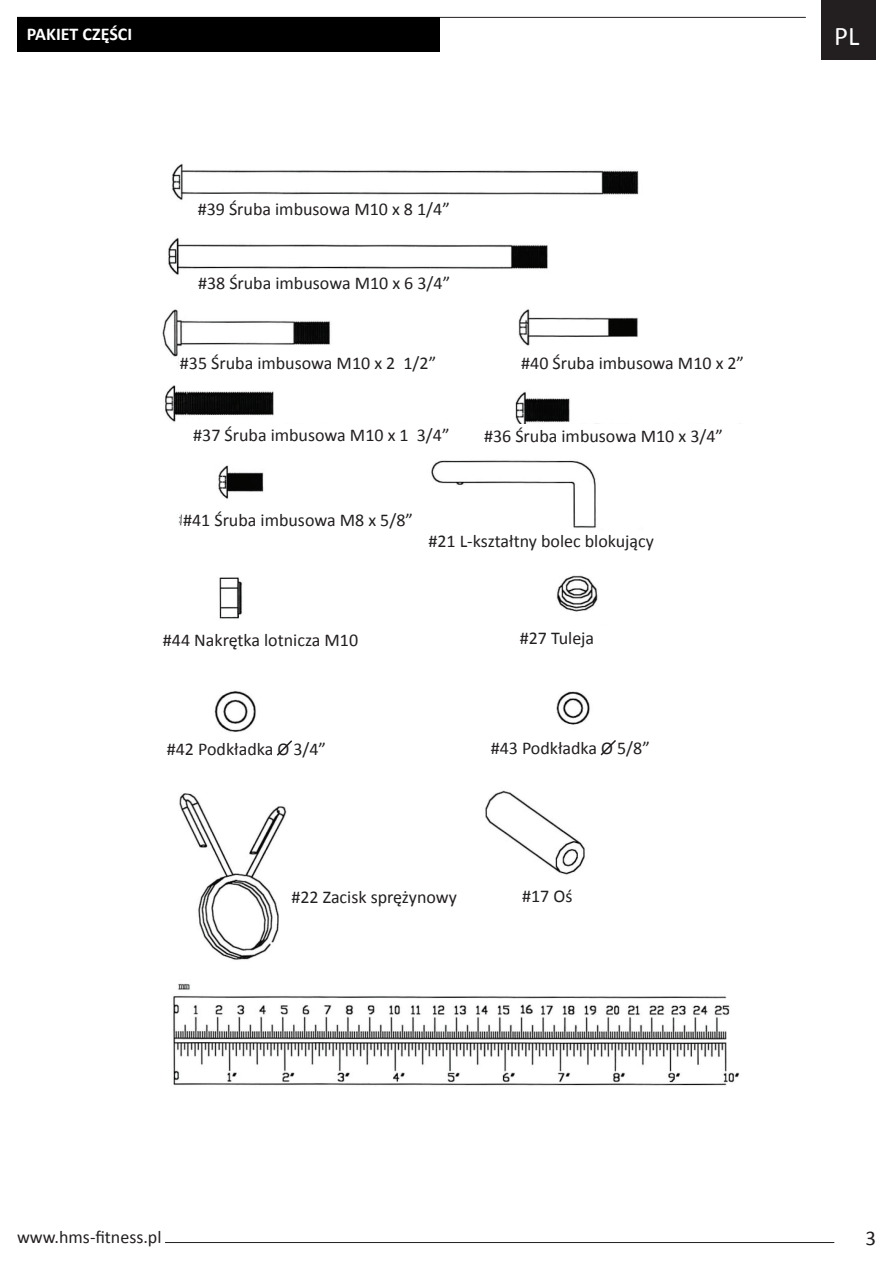
<style>
.page{position:relative;width:893px;height:1263px;background:#fff}
.page>*{position:absolute;margin:0;border:0;box-sizing:border-box;transform-origin:0 0}
.t1{font:27px "Calibri";color:#fff}
.t2{font:21px "Calibri";color:#231f20}
.t3{font:18px "Calibri";color:#231f20}
.t4{font:700 18px "Calibri";color:#fff}
</style>
<div class="page">
<div style="left:821px;top:0;width:55px;height:60px;background:#231f20"></div>
<hr style="left:165px;top:1242px;width:669px;height:1px;background:#231f20">
<img style="left:162px;top:163px;width:578px;height:923px">
<hr style="left:17px;top:17px;width:789px;height:1px;background:#231f20">
<div style="left:17px;top:18px;width:422px;height:34px;background:#000"></div>
<div style="left:196px;top:197px;width:311px;height:31px;background:#fff"></div>
<div style="left:197px;top:271px;width:311px;height:30px;background:#fff"></div>
<div style="left:179px;top:351px;width:605px;height:30px;background:#fff"></div>
<div style="left:170px;top:424px;width:601px;height:31px;background:#fff"></div>
<div style="left:182px;top:508px;width:244px;height:42px;background:#fff"></div>
<div style="left:417px;top:531px;width:244px;height:42px;background:#fff"></div>
<div style="left:162px;top:628px;width:244px;height:42px;background:#fff"></div>
<div style="left:469px;top:626px;width:244px;height:42px;background:#fff"></div>
<div style="left:135px;top:737px;width:556px;height:41px;background:#fff"></div>
<svg style="left:276px;top:740px;width:17px;height:16px"></svg>
<svg style="left:600px;top:740px;width:16px;height:16px"></svg>
<div style="left:290px;top:884px;width:337px;height:42px;background:#fff"></div>
<p class="t4" style="left:27px;top:22px;width:107px">PAKIET CZĘŚCI</p>
<p class="t3" style="left:198px;top:198px;width:254px">#39 Śruba imbusowa M10 x 8 1/4”</p>
<p class="t3" style="left:198px;top:272px;width:254px">#38 Śruba imbusowa M10 x 6 3/4”</p>
<p class="t3" style="left:180px;top:352px;width:258px">#35 Śruba imbusowa M10 x 2 1/2”</p>
<p class="t3" style="left:521px;top:351px;width:224px">#40 Śruba imbusowa M10 x 2”</p>
<p class="t3" style="left:193px;top:423px;width:258px">#37 Śruba imbusowa M10 x 1 3/4”</p>
<p class="t3" style="left:484px;top:425px;width:240px">#36 Śruba imbusowa M10 x 3/4”</p>
<p class="t3" style="left:183px;top:509px;width:231px">#41 Śruba imbusowa M8 x 5/8”</p>
<p class="t3" style="left:428px;top:530px;width:227px">#21 L-kształtny bolec blokujący</p>
<p class="t3" style="left:163px;top:629px;width:197px">#44 Nakrętka lotnicza M10</p>
<p class="t3" style="left:520px;top:627px;width:76px">#27 Tuleja</p>
<p class="t3" style="left:167px;top:737px;width:161px">#42 Podkładka O 3/4”</p>
<p class="t3" style="left:491px;top:737px;width:161px">#43 Podkładka O 5/8”</p>
<p class="t3" style="left:291px;top:885px;width:167px">#22 Zacisk sprężynowy</p>
<p class="t3" style="left:522px;top:885px;width:52px">#17 Oś</p>
<h1 class="t1" style="left:834px;top:19px;width:27px">PL</h1>
<p class="t3" style="left:17px;top:1225px;width:146px">www.hms-fitness.pl</p>
<p class="t2" style="left:865px;top:1225px;width:12px">3</p>
</div>
